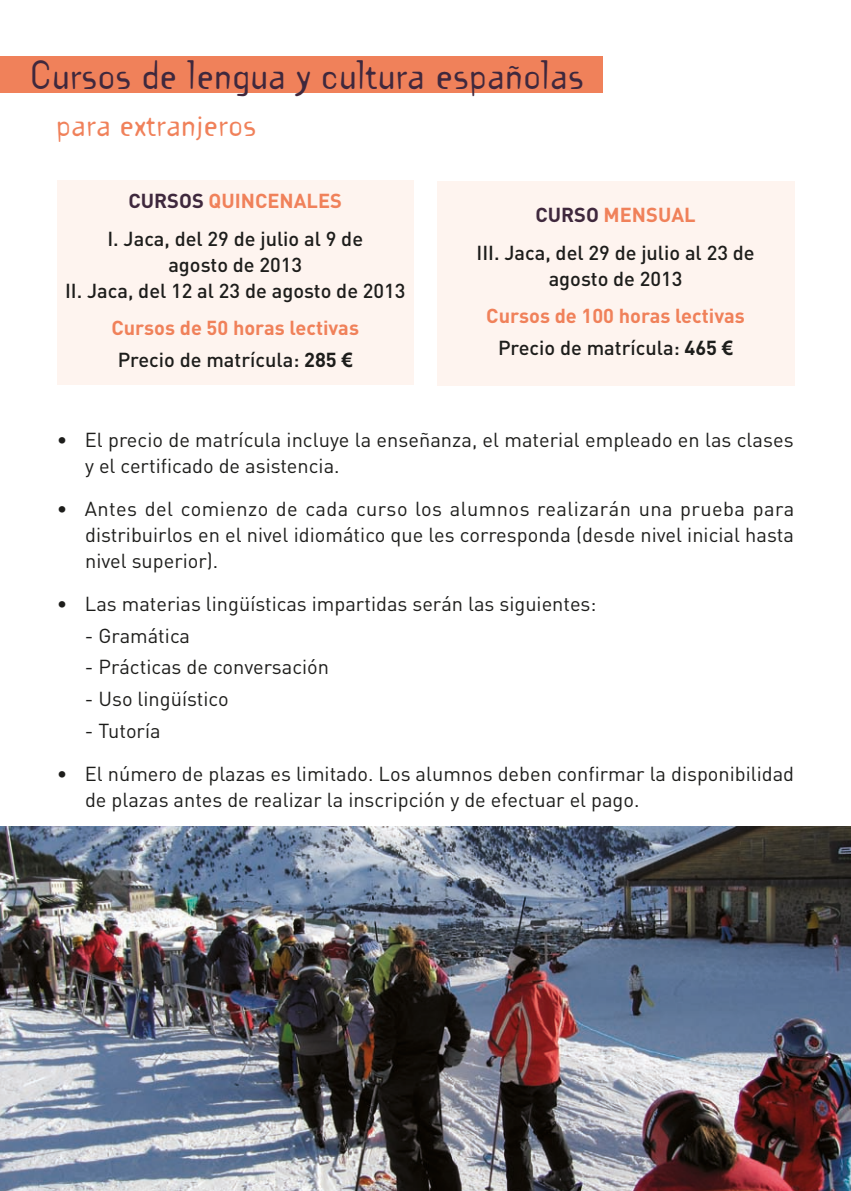
<style>
.page{position:relative;width:851px;height:1191px;background:#fff}
.page>*{position:absolute;margin:0;border:0;box-sizing:border-box;transform-origin:0 0}
.t1{font:36px "Template Gothic";color:#3f283d}
.t2{font:30px "Template Gothic";color:#f0815a}
.t3{font:20px/26px "DIN";color:#1d1d1b}
.t4{font:500 20px/37.4px "DIN";color:#1d1d1b;text-align:center}
.t5{font:700 20px/31.6px "DIN";color:#f0815a;text-align:center}
.s1{font-weight:700;color:#3f283d}
.s2{font-weight:700;color:#f0815a}
.s3{font-weight:500;color:#1d1d1b}
.s4{color:#1d1d1b}
.s5{font-family:"Arial";color:#1d1d1b}
</style>
<div class="page">
<div style="left:437px;top:181px;width:357px;height:204px;background:#fef4ef"></div>
<div style="left:57px;top:181px;width:356px;height:204px;background:#fef4ef"></div>
<div style="left:0;top:57px;width:602px;height:36px;background:#f0815a"></div>
<img style="left:0;top:826px;width:850px;height:365px">
<h1 class="t1" style="left:30px;top:60px;width:555px">Cursos de lengua y cultura españolas</h1>
<h2 class="t2" style="left:56px;top:112px;width:202px">para extranjeros</h2>
<p class="t4" style="left:107px;top:185px;width:257px"><span class="s1">CURSOS</span> <span class="s2">QUINCENALES<br></span>I. Jaca, del 29 de julio al 9 de</p>
<p class="t4" style="left:65px;top:254px;width:342px;line-height:26px">agosto de 2013<br>II. Jaca, del 12 al 23 de agosto de 2013</p>
<p class="t5" style="left:111px;top:314px;width:249px">Cursos de 50 horas lectivas<br><span class="s3">Precio de matrícula:</span> <span class="s4">285</span> <span class="s5">€</span></p>
<p class="t4" style="left:476px;top:198px;width:279px"><span class="s1">CURSO</span> <span class="s2">MENSUAL<br></span>III. Jaca, del 29 de julio al 23 de</p>
<p class="t4" style="left:548px;top:262px;width:135px">agosto de 2013</p>
<p class="t5" style="left:486px;top:302px;width:260px">Cursos de 100 horas lectivas<br><span class="s3">Precio de matrícula:</span> <span class="s4">465</span> <span class="s5">€</span></p>
<p class="t3" style="left:85px;top:429px;width:710px;text-indent:-28px">• El precio de matrícula incluye la enseñanza, el material empleado en las clases y el certificado de asistencia.</p>
<p class="t3" style="left:85px;top:498px;width:710px;text-align:justify;text-indent:-28px">• Antes del comienzo de cada curso los alumnos realizarán una prueba para distribuirlos en el nivel idiomático que les corresponda (desde nivel inicial hasta nivel superior).</p>
<p class="t3" style="left:57px;top:593px;width:541px">• Las materias lingüísticas impartidas serán las siguientes:</p>
<p class="t3" style="left:85px;top:624px;width:107px">- Gramática</p>
<p class="t3" style="left:85px;top:656px;width:246px">- Prácticas de conversación</p>
<p class="t3" style="left:85px;top:688px;width:145px">- Uso lingüístico</p>
<p class="t3" style="left:85px;top:719px;width:77px">- Tutoría</p>
<p class="t3" style="left:85px;top:762px;width:710px;text-indent:-28px">• El número de plazas es limitado. Los alumnos deben confirmar la disponibilidad de plazas antes de realizar la inscripción y de efectuar el pago.</p>
</div>
